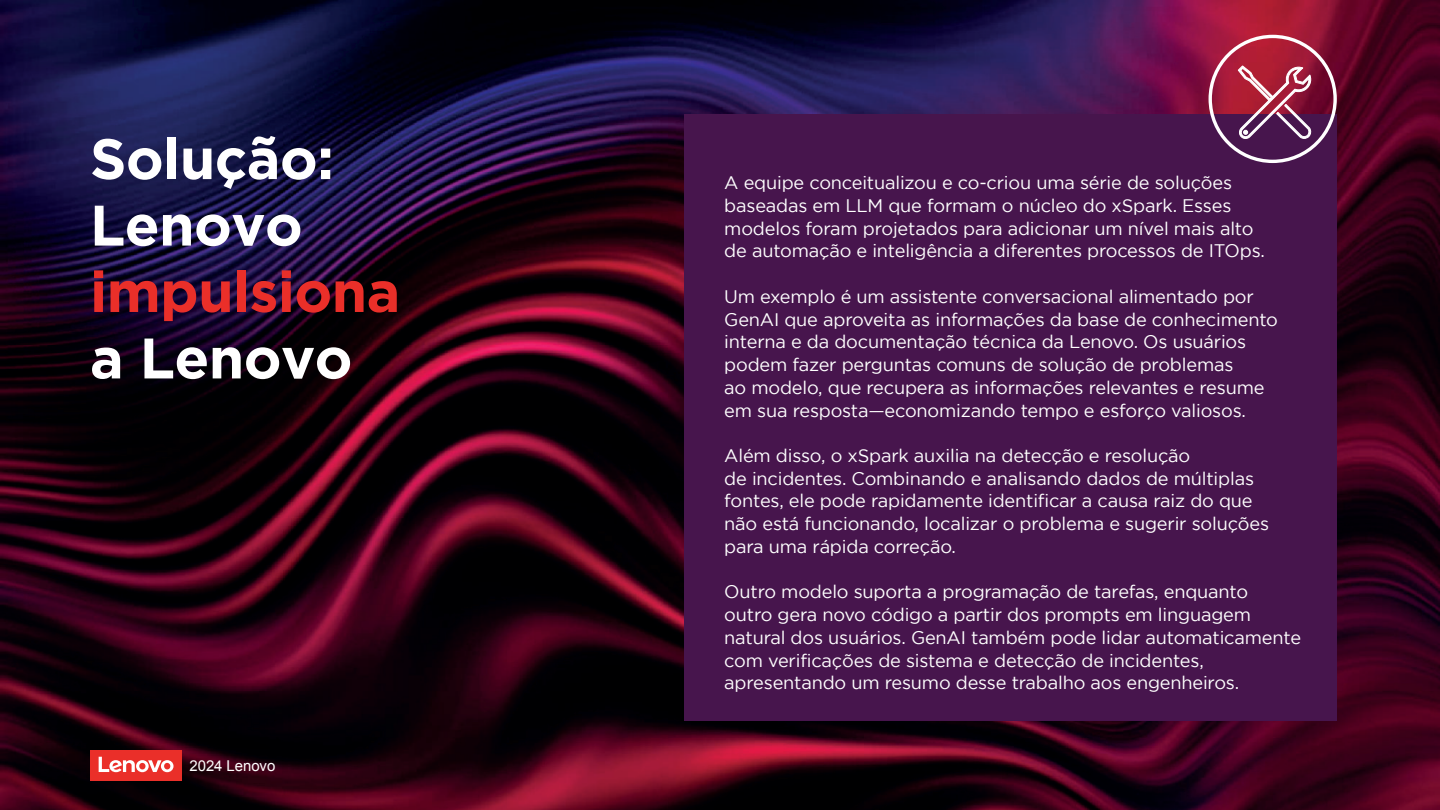
<style>
.page{position:relative;width:1440px;height:810px;background:#fff}
.page>*{position:absolute;margin:0;border:0;box-sizing:border-box;transform-origin:0 0}
.t1{font:700 57px/66.4px "Gotham";letter-spacing:-.01em;color:#fff}
.t2{font:700 57px "Gotham";letter-spacing:-.01em;color:#ea2f29}
.t3{font:18.15px/22.8px "Gotham";letter-spacing:-.01em;color:#fff}
.t4{font:15px "Arial";color:#fff}
</style>
<div class="page">
<img style="left:0;top:0;width:1440px;height:810px">
<div style="left:90px;top:750px;width:92px;height:30px;background:#ea2f29"></div>
<svg style="left:98px;top:757px;width:76px;height:15px"></svg>
<div style="left:685px;top:114px;width:652px;height:607px;background:#47154d"></div>
<div style="left:1209px;top:35px;width:128px;height:128px;border:3px solid #fff;border-radius:50%"></div>
<svg style="left:1237px;top:65px;width:75px;height:74px"></svg>
<h1 class="t1" style="left:90px;top:124px;width:246px">Solução:<br>Lenovo</h1>
<h1 class="t2" style="left:90px;top:259px;width:312px">impulsiona</h1>
<h1 class="t1" style="left:90px;top:324px;width:264px">a Lenovo</h1>
<p class="t4" style="left:189px;top:756px;width:87px">2024 Lenovo</p>
<p class="t3" style="left:724px;top:171px;width:542px">A equipe conceitualizou e co-criou uma série de soluções baseadas em LLM que formam o núcleo do xSpark. Esses modelos foram projetados para adicionar um nível mais alto de automação e inteligência a diferentes processos de ITOps.</p>
<p class="t3" style="left:724px;top:285px;width:555px">Um exemplo é um assistente conversacional alimentado por GenAI que aproveita as informações da base de conhecimento interna e da documentação técnica da Lenovo. Os usuários podem fazer perguntas comuns de solução de problemas<br>ao modelo, que recupera as informações relevantes e resume em sua resposta—economizando tempo e esforço valiosos.</p>
<p class="t3" style="left:724px;top:444px;width:546px">Além disso, o xSpark auxilia na detecção e resolução<br>de incidentes. Combinando e analisando dados de múltiplas fontes, ele pode rapidamente identificar a causa raiz do que não está funcionando, localizar o problema e sugerir soluções para uma rápida correção.</p>
<p class="t3" style="left:724px;top:580px;width:578px">Outro modelo suporta a programação de tarefas, enquanto<br>outro gera novo código a partir dos prompts em linguagem natural dos usuários. GenAI também pode lidar automaticamente com verificações de sistema e detecção de incidentes, apresentando um resumo desse trabalho aos engenheiros.</p>
</div>
